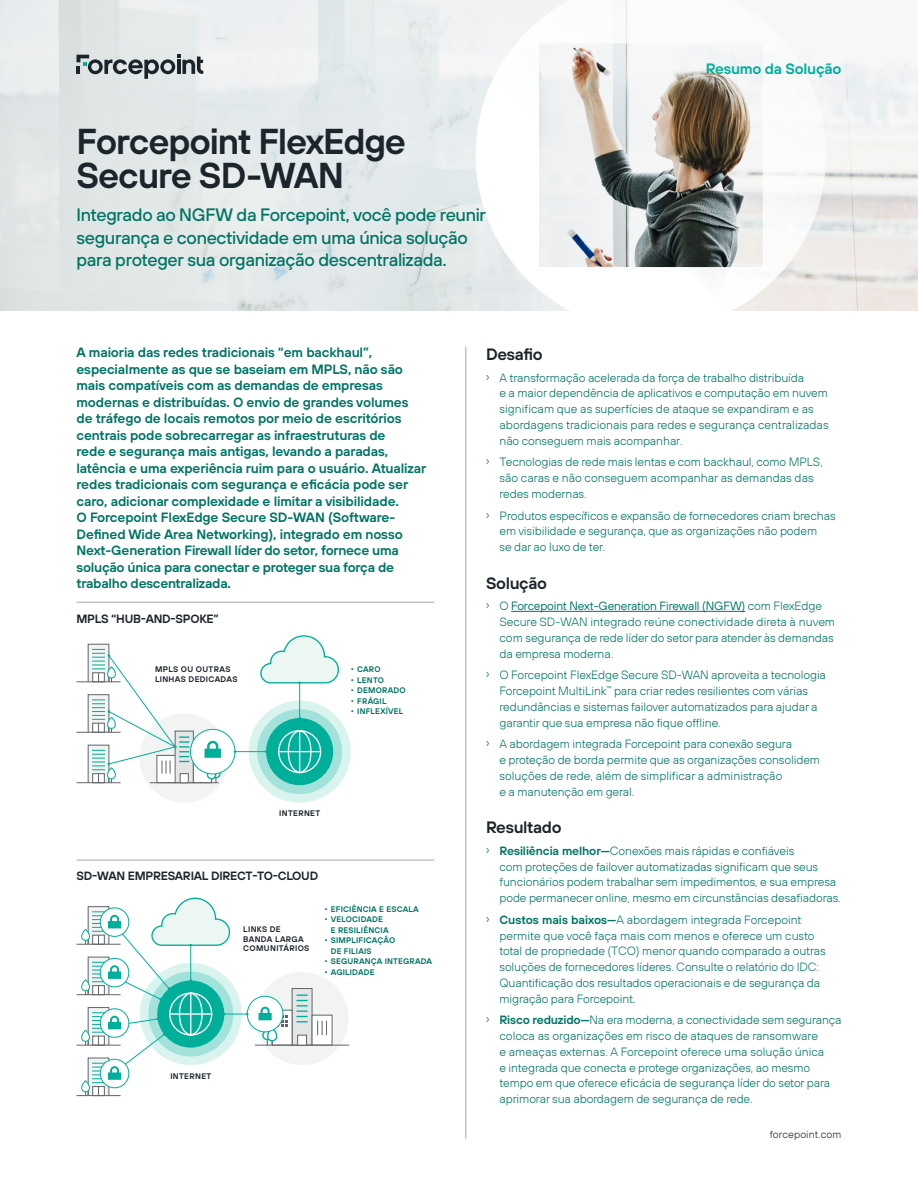
<style>
.page{position:relative;width:918px;height:1188px;background:#fff}
.page>*{position:absolute;margin:0;border:0;box-sizing:border-box;transform-origin:0 0}
.t1{font:600 36px/34.5px "FP Sans";letter-spacing:-.035em;color:#1d252c}
.t2{font:500 18px/22.5px "FP Sans";letter-spacing:-.02em;color:#007565}
.t3{font:600 16.5px "FP Sans";letter-spacing:-.02em;color:#1d252c}
.t4{font:600 15px "FP Sans";letter-spacing:-.015em;color:#00af9a}
.t5{font:600 13.5px/16.5px "FP Sans";letter-spacing:-.01em;color:#007565}
.t6{font:300 12px/15.8px "FP Sans";letter-spacing:-.01em;color:#007565}
.t7{font:600 12px "FP Sans";letter-spacing:-.02em;color:#1d252c}
.t8{font:300 10.5px "FP Sans";letter-spacing:.01em;color:#1d252c}
.t9{font:600 8.1px/10.5px "FP Sans";letter-spacing:.02em;color:#007565}
.t10{font:600 8.1px/9.4px "FP Sans";letter-spacing:.04em;color:#1d252c}
.s1{font-size:12.75px}
.s2{font-weight:400}
.s3{font-weight:600}
</style>
<div class="page">
<img style="left:0;top:0;width:918px;height:310px">
<svg style="left:476px;top:0;width:94px;height:139px"></svg>
<hr style="left:466px;top:346px;width:1px;height:792px;background:#a7a8aa">
<svg style="left:76px;top:55px;width:127px;height:24px;background:#9ba2a5"></svg>
<hr style="left:511px;top:611px;width:234px;height:1px;background:#007565">
<hr style="left:76px;top:602px;width:358px;height:1px;background:#a7a8aa">
<hr style="left:76px;top:860px;width:358px;height:1px;background:#a7a8aa">
<div style="left:140px;top:714px;width:89px;height:89px;background:#f2f3f3;border-radius:50%"></div>
<div style="left:88px;top:745px;width:21px;height:38px;background:#f2f3f3;border:1px solid #64666a"></div>
<hr style="left:76px;top:782px;width:45px;height:1px;background:#64666a">
<div style="left:88px;top:694px;width:21px;height:39px;background:#f2f3f3;border:1px solid #64666a"></div>
<hr style="left:76px;top:732px;width:45px;height:1px;background:#64666a">
<div style="left:88px;top:644px;width:21px;height:38px;background:#f2f3f3;border:1px solid #64666a"></div>
<hr style="left:76px;top:681px;width:45px;height:1px;background:#64666a">
<div style="left:190px;top:729px;width:45px;height:45px;background:#fff;border-radius:50%"></div>
<div style="left:249px;top:701px;width:102px;height:102px;background:#d9f3ef;border-radius:50%"></div>
<svg style="left:257px;top:709px;width:85px;height:85px;background:#a1e1d9"></svg>
<div style="left:266px;top:718px;width:67px;height:67px;background:#00af9a;border-radius:50%"></div>
<hr style="left:279px;top:751px;width:42px;height:1px;background:#fff">
<svg style="left:287px;top:730px;width:25px;height:44px"></svg>
<div style="left:278px;top:730px;width:43px;height:43px;border:1px solid #fff;border-radius:50%"></div>
<hr style="left:299px;top:683px;width:1px;height:35px;background:#00af9a">
<svg style="left:260px;top:635px;width:79px;height:49px"></svg>
<hr style="left:235px;top:751px;width:31px;height:1px;background:#00af9a">
<svg style="left:92px;top:649px;width:129px;height:135px"></svg>
<div style="left:256px;top:972px;width:93px;height:93px;background:#f2f3f3;border-radius:50%"></div>
<div style="left:292px;top:989px;width:20px;height:56px;background:#e4e6e6"></div>
<div style="left:292px;top:988px;width:21px;height:58px;border:1px solid #64666a"></div>
<div style="left:312px;top:1015px;width:20px;height:30px;background:#fff"></div>
<hr style="left:255px;top:1045px;width:94px;height:1px;background:#64666a">
<svg style="left:317px;top:1021px;width:10px;height:14px"></svg>
<hr style="left:76px;top:1045px;width:45px;height:1px;background:#64666a">
<hr style="left:76px;top:994px;width:45px;height:1px;background:#64666a">
<hr style="left:76px;top:1095px;width:45px;height:1px;background:#64666a">
<hr style="left:76px;top:944px;width:45px;height:1px;background:#64666a">
<svg style="left:247px;top:996px;width:36px;height:36px"></svg>
<div style="left:247px;top:996px;width:36px;height:36px;border:1px solid #00af9a;border-radius:50%"></div>
<svg style="left:259px;top:995px;width:49px;height:51px"></svg>
<svg style="left:81px;top:898px;width:168px;height:198px"></svg>
<div style="left:169px;top:992px;width:43px;height:44px;border:1px solid #fff;border-radius:50%"></div>
<h1 class="t1" style="left:76px;top:123px;width:331px">Forcepoint FlexEdge<br>Secure SD-WAN</h1>
<h2 class="t2" style="left:76px;top:203px;width:411px">Integrado ao NGFW da Forcepoint, você pode reunir segurança e conectividade em uma única solução para proteger sua organização descentralizada.</h2>
<p class="t4" style="left:706px;top:59px;width:137px">Resumo da Solução</p>
<p class="t5" style="left:76px;top:344px;width:351px">A maioria das redes tradicionais “em backhaul”, especialmente as que se baseiam em MPLS, não são mais compatíveis com as demandas de empresas modernas e distribuídas. O envio de grandes volumes de tráfego de locais remotos por meio de escritórios centrais pode sobrecarregar as infraestruturas de<br>rede e segurança mais antigas, levando a paradas, latência e uma experiência ruim para o usuário. Atualizar redes tradicionais com segurança e eficácia pode ser caro, adicionar complexidade e limitar a visibilidade.<br>O Forcepoint FlexEdge Secure SD-WAN (Software-Defined Wide Area Networking), integrado em nosso Next-Generation Firewall líder do setor, fornece uma solução única para conectar e proteger sua força de trabalho descentralizada.</p>
<p class="t7" style="left:76px;top:610px;width:144px">MPLS “HUB-AND-SPOKE”</p>
<p class="t10" style="left:155px;top:665px;width:84px">MPLS OU OUTRAS<br>LINHAS DEDICADAS</p>
<p class="t9" style="left:351px;top:664px;width:32px">• CARO</p>
<p class="t9" style="left:351px;top:674px;width:35px">• LENTO</p>
<p class="t9" style="left:351px;top:685px;width:57px">• DEMORADO</p>
<p class="t9" style="left:351px;top:695px;width:38px">• FRÁGIL</p>
<p class="t9" style="left:351px;top:706px;width:54px">• INFLEXÍVEL</p>
<p class="t10" style="left:279px;top:808px;width:43px">INTERNET</p>
<p class="t7" style="left:76px;top:868px;width:243px">SD-WAN EMPRESARIAL DIRECT-TO-CLOUD</p>
<p class="t10" style="left:243px;top:924px;width:68px">LINKS DE<br>BANDA LARGA<br>COMUNITÁRIOS</p>
<p class="t9" style="left:324px;top:903px;width:96px">• EFICIÊNCIA E ESCALA</p>
<p class="t9" style="left:331px;top:914px;width:59px;text-indent:-7px">• VELOCIDADE<br>E RESILIÊNCIA</p>
<p class="t9" style="left:331px;top:935px;width:66px;text-indent:-7px">• SIMPLIFICAÇÃO<br>DE FILIAIS</p>
<p class="t9" style="left:324px;top:956px;width:110px">• SEGURANÇA INTEGRADA</p>
<p class="t9" style="left:324px;top:966px;width:52px">• AGILIDADE</p>
<p class="t10" style="left:170px;top:1071px;width:43px">INTERNET</p>
<h3 class="t3" style="left:486px;top:343px;width:58px">Desafio</h3>
<p class="t6" style="left:500px;top:369px;width:331px;text-indent:-14px"><span class="s1">›</span> A transformação acelerada da força de trabalho distribuída<br>e a maior dependência de aplicativos e computação em nuvem significam que as superfícies de ataque se expandiram e as abordagens tradicionais para redes e segurança centralizadas não conseguem mais acompanhar.</p>
<p class="t6" style="left:500px;top:454px;width:325px;text-indent:-14px"><span class="s1">›</span> Tecnologias de rede mais lentas e com backhaul, como MPLS, são caras e não conseguem acompanhar as demandas das redes modernas.</p>
<p class="t6" style="left:500px;top:507px;width:338px;text-indent:-14px"><span class="s1">›</span> Produtos específicos e expansão de fornecedores criam brechas em visibilidade e segurança, que as organizações não podem<br>se dar ao luxo de ter.</p>
<h3 class="t3" style="left:486px;top:572px;width:63px">Solução</h3>
<p class="t6" style="left:500px;top:598px;width:337px;text-indent:-14px"><span class="s1">›</span> O <span class="s2">Forcepoint Next-Generation Firewall (NGFW)</span> com FlexEdge Secure SD-WAN integrado reúne conectividade direta à nuvem com segurança de rede líder do setor para atender às demandas da empresa moderna.</p>
<p class="t6" style="left:499px;top:667px;width:328px;text-indent:-13px"><span class="s1">›</span> O Forcepoint FlexEdge Secure SD-WAN aproveita a tecnologia Forcepoint MultiLink<sup>™</sup> para criar redes resilientes com várias redundâncias e sistemas failover automatizados para ajudar a garantir que sua empresa não fique offline.</p>
<p class="t6" style="left:500px;top:736px;width:322px;text-indent:-14px"><span class="s1">›</span> A abordagem integrada Forcepoint para conexão segura<br>e proteção de borda permite que as organizações consolidem soluções de rede, além de simplificar a administração<br>e a manutenção em geral.</p>
<h3 class="t3" style="left:486px;top:817px;width:77px">Resultado</h3>
<p class="t6" style="left:500px;top:843px;width:343px;text-indent:-14px"><span class="s1">›</span> <span class="s3">Resiliência melhor—</span>Conexões mais rápidas e confiáveis<br>com proteções de failover automatizadas significam que seus funcionários podem trabalhar sem impedimentos, e sua empresa pode permanecer online, mesmo em circunstâncias desafiadoras.</p>
<p class="t6" style="left:500px;top:912px;width:328px;text-indent:-14px"><span class="s1">›</span> <span class="s3">Custos mais baixos—</span>A abordagem integrada Forcepoint permite que você faça mais com menos e oferece um custo total de propriedade (TCO) menor quando comparado a outras soluções de fornecedores líderes. Consulte o relatório do IDC:<br>Quantificação dos resultados operacionais e de segurança da migração para Forcepoint<span class="s2">.</span></p>
<p class="t6" style="left:500px;top:1012px;width:344px;text-indent:-14px"><span class="s1">›</span> <span class="s3">Risco reduzido—</span>Na era moderna, a conectividade sem segurança coloca as organizações em risco de ataques de ransomware<br>e ameaças externas. A Forcepoint oferece uma solução única<br>e integrada que conecta e protege organizações, ao mesmo tempo em que oferece eficácia de segurança líder do setor para aprimorar sua abordagem de segurança de rede.</p>
<p class="t8" style="left:770px;top:1128px;width:73px">forcepoint.com</p>
</div>
